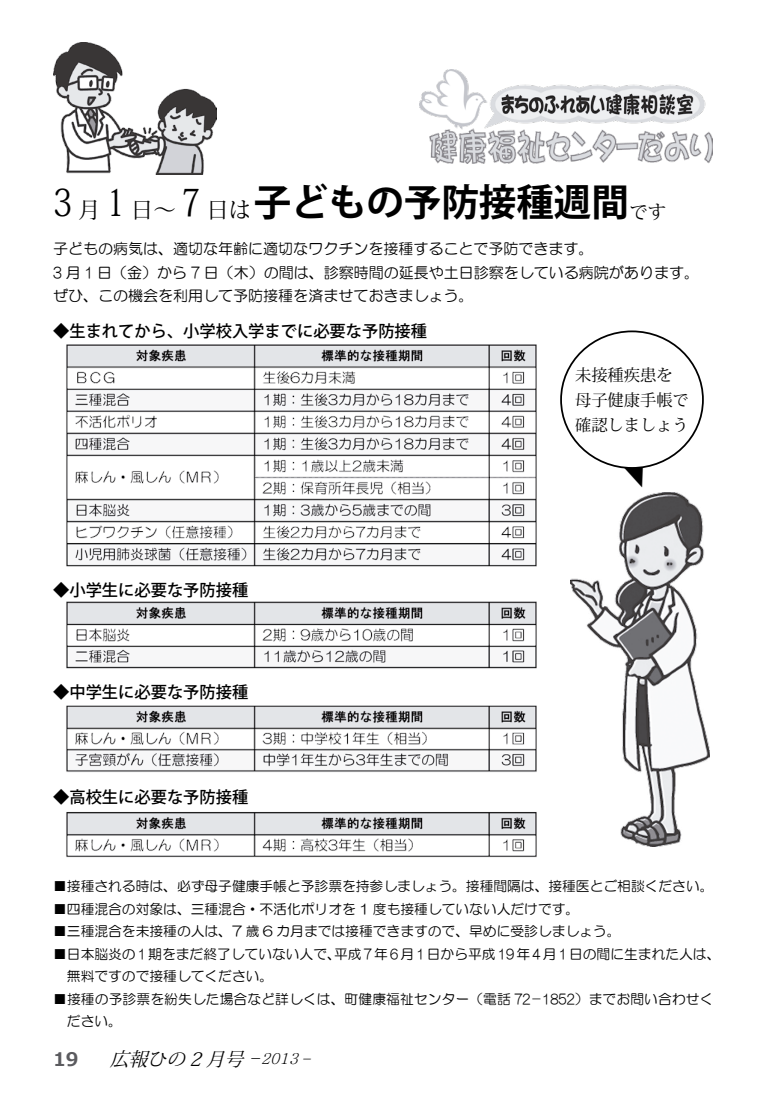
<style>
.page{position:relative;width:780px;height:1099px;background:#fff}
.page>*{position:absolute;margin:0;border:0;box-sizing:border-box;transform-origin:0 0}
.t1{font:700 37.5px "Koz Go Pro";color:#000}
.t2{font:37.5px "Koz Min Pro";color:#000;scale:.83 1}
.t3{font:22.5px "Koz Min Pro";color:#000}
.t4{font:italic 18.75px "Koz Min Pro";color:#000}
.t5{font:700 18.75px "Meiryo";color:#5b5b5f}
.t6{font:500 16.25px "Koz Go Pro";color:#000}
.t7{font:16.25px/25px "Koz Min Pro";color:#000}
.t8{font:15px/23.8px "HG Maru Gothic MPRO";color:#000}
.t9{font:italic 500 15px "Adobe Myungjo Std";color:#000}
.t10{font:13.75px/22.5px "HG Maru Gothic MPRO";color:#000}
.s1{font-family:"Koz Min Pro";font-weight:400}
.s2{font-family:"Koz Min Pro";font-weight:400;font-size:22.5px}
.s3{font-family:"Koz Min Pro";font-weight:400;font-size:18.75px}
.s4{font-family:"Adobe Myungjo Std";font-weight:500}
</style>
<div class="page">
<img style="left:419px;top:70px;width:293px;height:93px">
<img style="left:66px;top:344px;width:471px;height:223px">
<img style="left:66px;top:601px;width:471px;height:68px">
<img style="left:66px;top:705px;width:471px;height:67px">
<img style="left:66px;top:812px;width:471px;height:45px">
<img style="left:53px;top:42px;width:163px;height:133px">
<img style="left:570px;top:492px;width:140px;height:354px">
<svg style="left:616px;top:463px;width:40px;height:6px"></svg>
<h1 class="t1" style="left:182px;top:178px;width:486px"><span class="s1">7</span> <span class="s2">日は</span>子どもの予防接種週間<span class="s3">です</span></h1>
<h1 class="t2" style="left:53px;top:176px;width:25px">3</h1>
<p class="t8" style="left:53px;top:236px;width:647px">子どもの病気は、適切な年齢に適切なワクチンを接種することで予防できます。<br>3 月 1 日（金）から 7 日（木）の間は、診察時間の延長や土日診察をしている病院があります。ぜひ、この機会を利用して予防接種を済ませておきましょう。</p>
<p class="t6" style="left:53px;top:320px;width:375px">◆生まれてから、小学校入学までに必要な予防接種</p>
<h1 class="t2" style="left:106px;top:176px;width:25px">1</h1>
<h2 class="t3" style="left:78px;top:194px;width:24px">月</h2>
<h2 class="t3" style="left:131px;top:194px;width:47px">日～</h2>
<p class="t6" style="left:53px;top:579px;width:196px">◆小学生に必要な予防接種</p>
<p class="t6" style="left:53px;top:682px;width:196px">◆中学生に必要な予防接種</p>
<p class="t6" style="left:53px;top:786px;width:196px">◆高校生に必要な予防接種</p>
<p class="t7" style="left:575px;top:362px;width:115px">未接種疾患を母子健康手帳で確認しましょう</p>
<p class="t10" style="left:53px;top:874px;width:662px">■接種される時は、必ず母子健康手帳と予診票を持参しましょう。接種間隔は、接種医とご相談ください。</p>
<p class="t10" style="left:53px;top:897px;width:527px">■四種混合の対象は、三種混合・不活化ポリオを 1 度も接種していない人だけです。</p>
<p class="t10" style="left:334px;top:919px;width:388px;text-indent:-281px">■三種混合を未接種の人は、7 歳 6 カ月までは接種できますので、早めに受診しましょう。<br>平成 7 年 6 月 1 日から平成 19 年 4 月 1 日の間に生まれた人は、</p>
<p class="t10" style="left:53px;top:942px;width:289px">■日本脳炎の 1 期をまだ終了していない人で、　無料ですので接種してください。</p>
<p class="t10" style="left:53px;top:987px;width:661px">■接種の予診票を紛失した場合など詳しくは、町健康福祉センター（電話 72<span class="s4">-</span>1852）までお問い合わせく　ださい。</p>
<h3 class="t5" style="left:53px;top:1045px;width:27px">19</h3>
<h3 class="t4" style="left:110px;top:1045px;width:142px">広報ひの 2 月号</h3>
<p class="t9" style="left:248px;top:1051px;width:67px">-2013 ‐</p>
</div>
